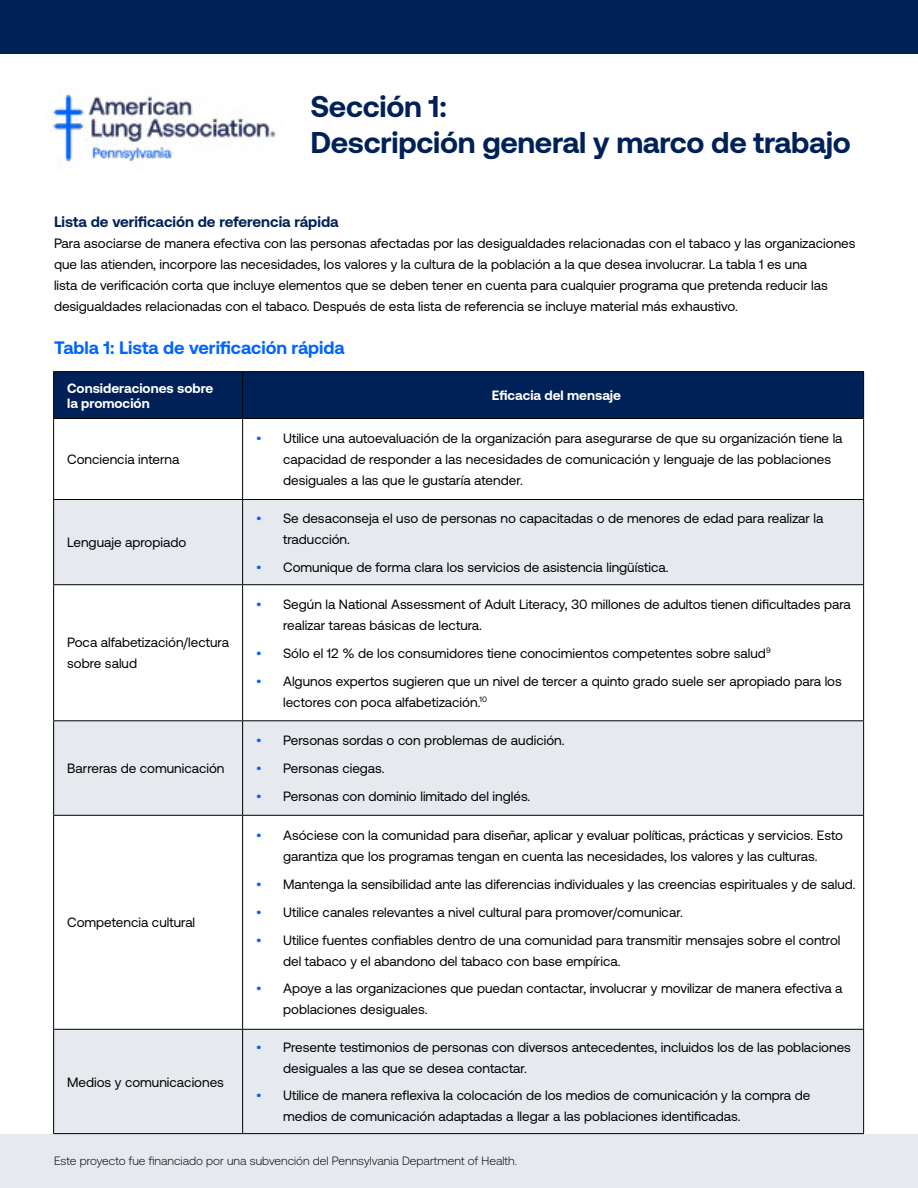
<style>
.page{position:relative;width:918px;height:1188px;background:#fff}
.page>*{position:absolute;margin:0;border:0;box-sizing:border-box;transform-origin:0 0}
.t1{font:700 30px/36px "Aeonik";letter-spacing:-.01em;color:#002158}
.t2{font:700 18px "Aeonik";color:#0064ff}
.t3{font:700 15px "Aeonik";color:#002158}
.t4{font:13.5px/21px "Aeonik";color:#000}
.t5{font:700 13.5px/15px "Aeonik";color:#fff}
.t6{font:300 12px "Aeonik";color:#000}
.s1{color:#0064ff}
</style>
<div class="page">
<div style="left:0;top:0;width:918px;height:54px;background:#002158"></div>
<div style="left:0;top:1134px;width:918px;height:54px;background:#e6e9ee"></div>
<img style="left:51px;top:91px;width:225px;height:79px">
<div style="left:54px;top:372px;width:809px;height:46px;background:#002158"></div>
<svg style="left:54px;top:500px;width:809px;height:633px"></svg>
<hr style="left:242px;top:419px;width:1px;height:80px;background:#000">
<hr style="left:242px;top:585px;width:1px;height:135px;background:#000">
<hr style="left:242px;top:816px;width:1px;height:213px;background:#000">
<hr style="left:863px;top:419px;width:1px;height:80px;background:#000">
<hr style="left:863px;top:585px;width:1px;height:135px;background:#000">
<hr style="left:863px;top:816px;width:1px;height:213px;background:#000">
<hr style="left:53px;top:419px;width:1px;height:80px;background:#000">
<hr style="left:53px;top:585px;width:1px;height:135px;background:#000">
<hr style="left:53px;top:816px;width:1px;height:213px;background:#000">
<hr style="left:53px;top:372px;width:1px;height:46px;background:#000">
<hr style="left:242px;top:372px;width:1px;height:46px;background:#000">
<hr style="left:863px;top:372px;width:1px;height:46px;background:#000">
<hr style="left:53px;top:371px;width:190px;height:1px;background:#000">
<hr style="left:243px;top:371px;width:621px;height:1px;background:#000">
<hr style="left:53px;top:418px;width:190px;height:1px;background:#000">
<hr style="left:53px;top:584px;width:190px;height:1px;background:#000">
<hr style="left:53px;top:815px;width:190px;height:1px;background:#000">
<hr style="left:53px;top:1133px;width:190px;height:1px;background:#000">
<hr style="left:243px;top:418px;width:621px;height:1px;background:#000">
<hr style="left:243px;top:584px;width:621px;height:1px;background:#000">
<hr style="left:243px;top:815px;width:621px;height:1px;background:#000">
<hr style="left:243px;top:1133px;width:621px;height:1px;background:#000">
<hr style="left:53px;top:500px;width:1px;height:84px;background:#000">
<hr style="left:53px;top:721px;width:1px;height:94px;background:#000">
<hr style="left:53px;top:1030px;width:1px;height:103px;background:#000">
<hr style="left:53px;top:499px;width:190px;height:1px;background:#000">
<hr style="left:53px;top:720px;width:190px;height:1px;background:#000">
<hr style="left:243px;top:499px;width:621px;height:1px;background:#000">
<hr style="left:243px;top:720px;width:621px;height:1px;background:#000">
<hr style="left:242px;top:500px;width:1px;height:84px;background:#000">
<hr style="left:242px;top:721px;width:1px;height:94px;background:#000">
<hr style="left:242px;top:1030px;width:1px;height:103px;background:#000">
<hr style="left:863px;top:500px;width:1px;height:84px;background:#000">
<hr style="left:863px;top:721px;width:1px;height:94px;background:#000">
<hr style="left:863px;top:1030px;width:1px;height:103px;background:#000">
<hr style="left:53px;top:1029px;width:190px;height:1px;background:#000">
<hr style="left:243px;top:1029px;width:621px;height:1px;background:#000">
<h1 class="t1" style="left:310px;top:88px;width:542px">Sección 1:<br>Descripción general y marco de trabajo</h1>
<p class="t3" style="left:54px;top:213px;width:286px">Lista de verificación de referencia rápida</p>
<p class="t4" style="left:54px;top:233px;width:803px">Para asociarse de manera efectiva con las personas afectadas por las desigualdades relacionadas con el tabaco y las organizaciones que las atienden, incorpore las necesidades, los valores y la cultura de la población a la que desea involucrar. La tabla 1 es una<br>lista de verificación corta que incluye elementos que se deben tener en cuenta para cualquier programa que pretenda reducir las desigualdades relacionadas con el tabaco. Después de esta lista de referencia se incluye material más exhaustivo.</p>
<h2 class="t2" style="left:54px;top:337px;width:292px">Tabla 1: Lista de verificación rápida</h2>
<p class="t5" style="left:67px;top:380px;width:148px">Consideraciones sobre la promoción</p>
<p class="t5" style="left:492px;top:388px;width:131px">Eficacia del mensaje</p>
<p class="t4" style="left:67px;top:449px;width:114px">Conciencia interna</p>
<p class="t4" style="left:67px;top:532px;width:121px">Lenguaje apropiado</p>
<p class="t4" style="left:67px;top:632px;width:163px">Poca alfabetización/lectura sobre salud</p>
<p class="t4" style="left:67px;top:758px;width:159px">Barreras de comunicación</p>
<p class="t4" style="left:67px;top:912px;width:130px">Competencia cultural</p>
<p class="t4" style="left:67px;top:1071px;width:158px">Medios y comunicaciones</p>
<p class="t4" style="left:283px;top:428px;width:561px;text-indent:-27px"><span class="s1">•</span> Utilice una autoevaluación de la organización para asegurarse de que su organización tiene la capacidad de responder a las necesidades de comunicación y lenguaje de las poblaciones desiguales a las que le gustaría atender.</p>
<p class="t4" style="left:283px;top:508px;width:542px;text-indent:-27px"><span class="s1">•</span> Se desaconseja el uso de personas no capacitadas o de menores de edad para realizar la traducción.</p>
<p class="t4" style="left:256px;top:556px;width:414px"><span class="s1">•</span> Comunique de forma clara los servicios de asistencia lingüística.</p>
<p class="t4" style="left:283px;top:594px;width:569px;text-indent:-27px"><span class="s1">•</span> Según la National Assessment of Adult Literacy, 30 millones de adultos tienen dificultades para realizar tareas básicas de lectura.</p>
<p class="t4" style="left:256px;top:643px;width:516px"><span class="s1">•</span> Sólo el 12 % de los consumidores tiene conocimientos competentes sobre salud<sup>9</sup></p>
<p class="t4" style="left:283px;top:670px;width:560px;text-indent:-27px"><span class="s1">•</span> Algunos expertos sugieren que un nivel de tercer a quinto grado suele ser apropiado para los lectores con poca alfabetización.<sup>10</sup></p>
<p class="t4" style="left:256px;top:730px;width:310px"><span class="s1">•</span> Personas sordas o con problemas de audición.</p>
<p class="t4" style="left:256px;top:758px;width:130px"><span class="s1">•</span> Personas ciegas.</p>
<p class="t4" style="left:256px;top:786px;width:276px"><span class="s1">•</span> Personas con dominio limitado del inglés.</p>
<p class="t4" style="left:256px;top:825px;width:589px;text-align:center"><span class="s1">•</span> Asóciese con la comunidad para diseñar, aplicar y evaluar políticas, prácticas y servicios. Esto garantiza que los programas tengan en cuenta las necesidades, los valores y las culturas.</p>
<p class="t4" style="left:256px;top:874px;width:601px"><span class="s1">•</span> Mantenga la sensibilidad ante las diferencias individuales y las creencias espirituales y de salud.</p>
<p class="t4" style="left:256px;top:902px;width:428px"><span class="s1">•</span> Utilice canales relevantes a nivel cultural para promover/comunicar.</p>
<p class="t4" style="left:283px;top:929px;width:559px;text-indent:-27px"><span class="s1">•</span> Utilice fuentes confiables dentro de una comunidad para transmitir mensajes sobre el control del tabaco y el abandono del tabaco con base empírica.</p>
<p class="t4" style="left:283px;top:978px;width:561px;text-indent:-27px"><span class="s1">•</span> Apoye a las organizaciones que puedan contactar, involucrar y movilizar de manera efectiva a poblaciones desiguales.</p>
<p class="t4" style="left:283px;top:1037px;width:569px;text-indent:-27px"><span class="s1">•</span> Presente testimonios de personas con diversos antecedentes, incluidos los de las poblaciones desiguales a las que se desea contactar.</p>
<p class="t4" style="left:283px;top:1085px;width:529px;text-indent:-27px"><span class="s1">•</span> Utilice de manera reflexiva la colocación de los medios de comunicación y la compra de medios de comunicación adaptadas a llegar a las poblaciones identificadas.</p>
<p class="t6" style="left:54px;top:1154px;width:464px">Este proyecto fue financiado por una subvención del Pennsylvania Department of Health.</p>
</div>
